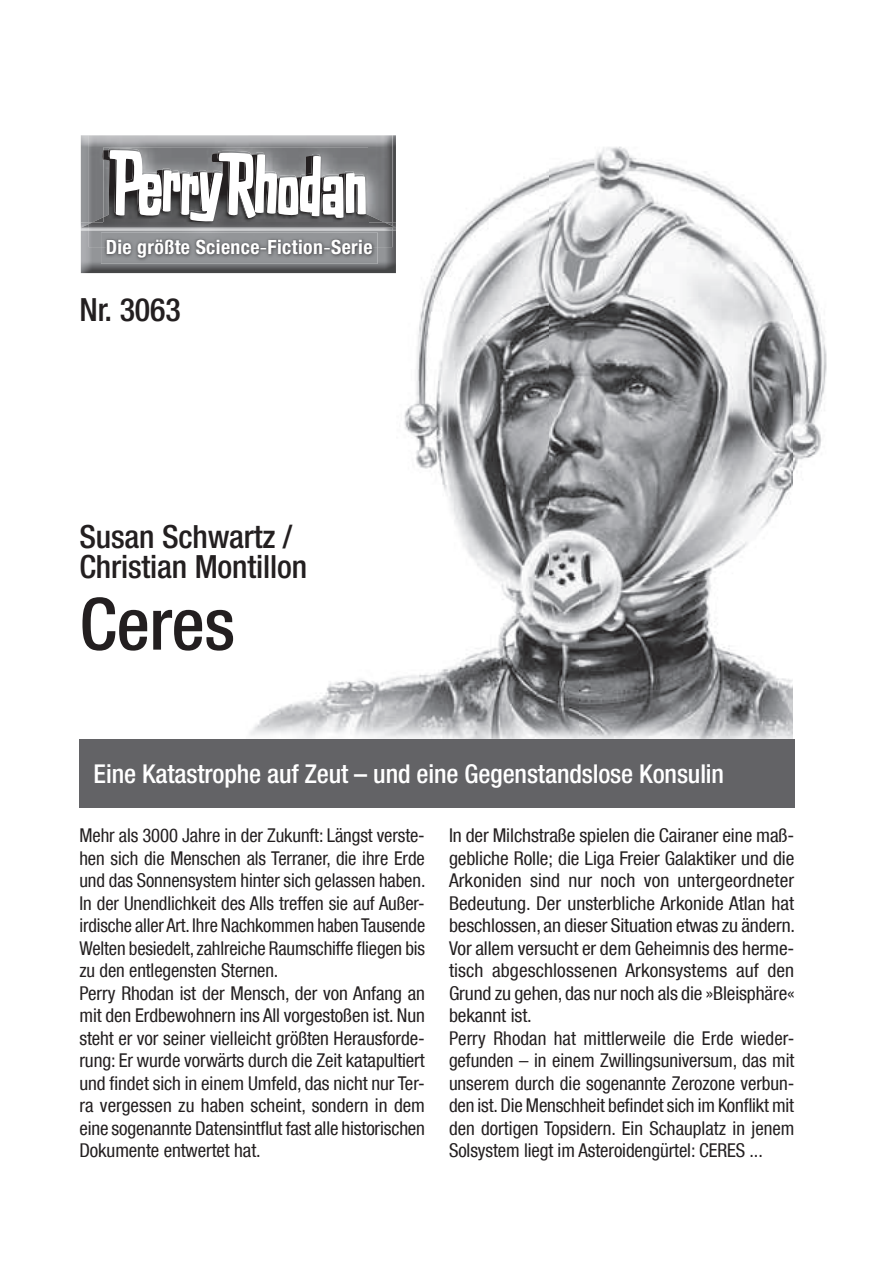
<style>
.page{position:relative;width:874px;height:1265px;background:#fff}
.page>*{position:absolute;margin:0;border:0;box-sizing:border-box;transform-origin:0 0}
.t1{font:500 condensed 72px "Helvetica Neue LT Com";letter-spacing:-.005em;color:#231f20}
.t2{font:500 condensed 32px/30px "Helvetica Neue LT Com";letter-spacing:-.005em;color:#231f20}
.t3{font:500 condensed 26px "Helvetica Neue LT Com";letter-spacing:-.005em;color:#fff}
.t4{font:700 condensed 19.8px "Helvetica Neue";letter-spacing:.02em;color:#fff}
.t5{font:condensed 19px/22.4px "Helvetica Neue LT Com";letter-spacing:-.005em;color:#231f20}
</style>
<div class="page">
<img style="left:224px;top:171px;width:355px;height:568px">
<img style="left:579px;top:576px;width:213px;height:163px">
<img style="left:549px;top:146px;width:278px;height:430px">
<div style="left:79px;top:739px;width:715px;height:68px;background:#636366"></div>
<img style="left:81px;top:135px;width:315px;height:87px">
<img style="left:81px;top:222px;width:315px;height:51px">
<img style="left:101px;top:247px;width:276px;height:17px">
<img style="left:107px;top:247px;width:265px;height:11px">
<img style="left:89px;top:135px;width:303px;height:112px">
<img style="left:81px;top:224px;width:314px;height:3px">
<img style="left:92px;top:215px;width:292px;height:7px">
<img style="left:89px;top:222px;width:303px;height:5px">
<img style="left:103px;top:147px;width:172px;height:3px">
<img style="left:109px;top:148px;width:48px;height:2px">
<img style="left:103px;top:150px;width:265px;height:77px">
<svg style="left:109px;top:150px;width:256px;height:72px"></svg>
<p class="t4" style="left:106px;top:235px;width:268px">Die größte Science Fiction Serie</p>
<p class="t4" style="left:260px;top:235px;width:9px">-</p>
<p class="t4" style="left:323px;top:235px;width:9px">-</p>
<h2 class="t2" style="left:79px;top:294px;width:103px">Nr. 3063</h2>
<h2 class="t2" style="left:79px;top:521px;width:229px">Susan Schwartz /<br>Christian Montillon</h2>
<h1 class="t1" style="left:79px;top:581px;width:157px">Ceres</h1>
<h3 class="t3" style="left:94px;top:758px;width:631px">Eine Katastrophe auf Zeut – und eine Gegenstandslose Konsulin</h3>
<p class="t5" style="left:79px;top:823px;width:347px">Mehr als 3000 Jahre in der Zukunft: Längst verste&shy;hen sich die Menschen als Terraner, die ihre Erde und das Sonnensystem hinter sich gelassen haben.<br>In der Unendlichkeit des Alls treffen sie auf Außer&shy;irdische aller Art. Ihre Nachkommen haben Tausende Welten besiedelt, zahlreiche Raumschiffe fliegen bis zu den entlegensten Sternen.<br>Perry Rhodan ist der Mensch, der von Anfang an mit den Erdbewohnern ins All vorgestoßen ist. Nun steht er vor seiner vielleicht größten Herausforde&shy;rung: Er wurde vorwärts durch die Zeit katapultiert und findet sich in einem Umfeld, das nicht nur Ter&shy;ra vergessen zu haben scheint, sondern in dem eine sogenannte Datensintflut fast alle historischen Dokumente entwertet hat.</p>
<p class="t5" style="left:449px;top:823px;width:347px">In der Milchstraße spielen die Cairaner eine maß&shy;gebliche Rolle; die Liga Freier Galaktiker und die Arkoniden sind nur noch von untergeordneter Bedeutung. Der unsterbliche Arkonide Atlan hat beschlossen, an dieser Situation etwas zu ändern.<br>Vor allem versucht er dem Geheimnis des herme&shy;tisch abgeschlossenen Arkonsystems auf den Grund zu gehen, das nur noch als die »Bleisphäre« bekannt ist.<br>Perry Rhodan hat mittlerweile die Erde wieder&shy;gefunden – in einem Zwillingsuniversum, das mit unserem durch die sogenannte Zerozone verbun&shy;den ist. Die Menschheit befindet sich im Konflikt mit den dortigen Topsidern. Ein Schauplatz in jenem Solsystem liegt im Asteroidengürtel: CERES ...</p>
</div>
